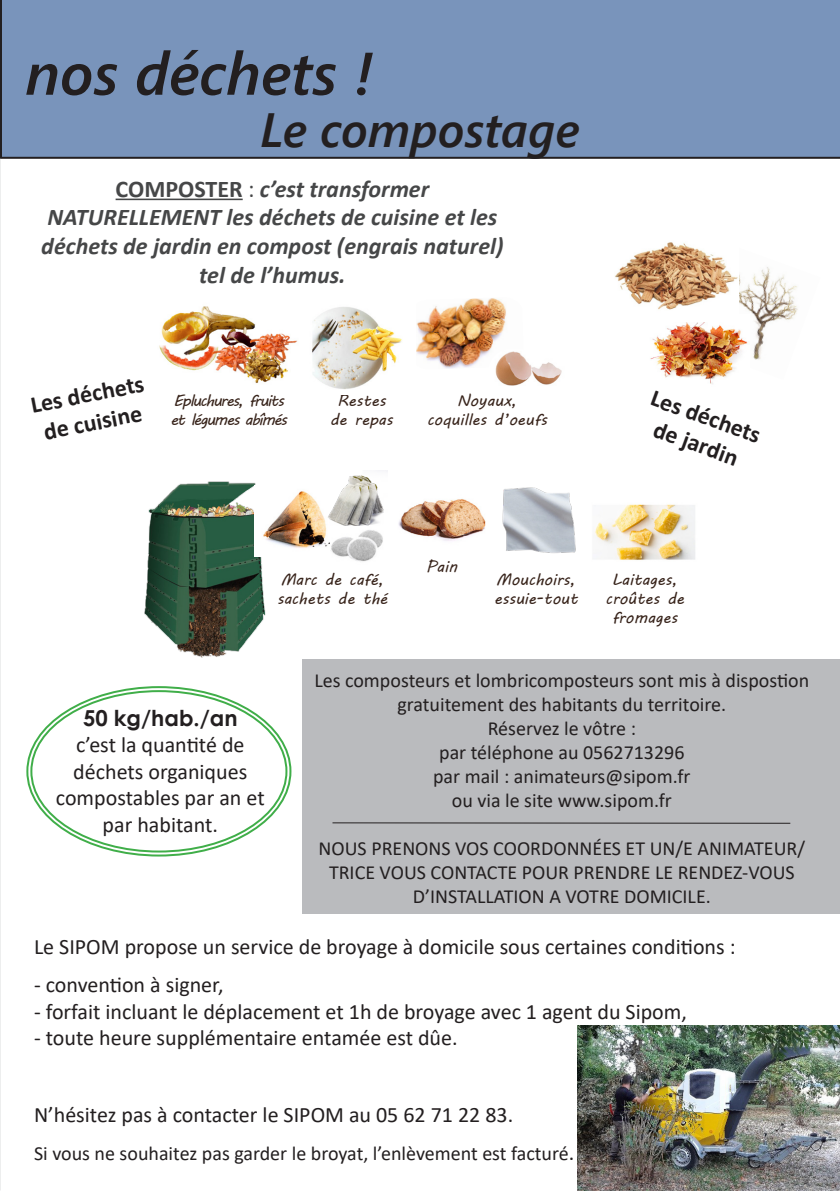
<style>
.page{position:relative;width:840px;height:1191px;background:#fff}
.page>*{position:absolute;margin:0;border:0;box-sizing:border-box;transform-origin:0 0}
.t1{font:italic 600 60px "Segoe UI";color:#231f20}
.Titre_principal_page{font:italic 600 48px "Segoe UI";color:#231f20}
.t2{font:28.8px "MV Boli";color:#38241b}
.texte{font:italic 700 24px/28.8px "Calibri";color:#464748;text-align:center}
.texte-2{font:700 24px/28.8px "Calibri";color:#231f20;text-align:center}
.texte-3{font:22px/26.4px "Calibri";color:#231f20;text-align:center}
.N{font:700 22px "Century Gothic";color:#231f20}
.texte-4{font:20px/24px "Calibri";color:#231f20;text-align:center}
.t3{font:16px/19.2px "MV Boli";color:#38241b;text-align:center}
.t4{font:16px/19.2px "MV Boli";letter-spacing:-.08em;color:#38241b}
.s1{font-style:normal}
.s2{font-weight:400;font-style:normal}
.s3{font-size:22px}
</style>
<div class="page">
<div style="left:1px;top:0;width:838px;height:159px;background:#7994bb"></div>
<svg style="left:0;top:0;width:1px;height:159px"></svg>
<img style="left:144px;top:481px;width:122px;height:177px">
<img style="left:254px;top:486px;width:76px;height:70px">
<img style="left:325px;top:470px;width:61px;height:58px">
<img style="left:330px;top:527px;width:55px;height:35px">
<img style="left:159px;top:306px;width:138px;height:77px">
<img style="left:416px;top:298px;width:90px;height:71px">
<img style="left:488px;top:349px;width:74px;height:37px">
<img style="left:312px;top:307px;width:90px;height:82px">
<img style="left:398px;top:499px;width:87px;height:42px">
<img style="left:502px;top:487px;width:73px;height:66px">
<img style="left:595px;top:504px;width:100px;height:56px">
<img style="left:577px;top:1025px;width:262px;height:166px">
<div style="left:302px;top:660px;width:537px;height:253px;background:#babbbe"></div>
<hr style="left:115px;top:199px;width:127px;height:1px;background:#464748">
<img style="left:737px;top:247px;width:61px;height:133px">
<img style="left:650px;top:314px;width:99px;height:70px">
<img style="left:615px;top:242px;width:122px;height:79px">
<hr style="left:332px;top:822px;width:457px;height:1px;background:#231f20">
<h1 class="t1" style="left:25px;top:17px;width:350px">nos déchets !</h1>
<p class="Titre_principal_page" style="left:260px;top:85px;width:320px">Le compostage</p>
<p class="texte" style="left:41px;top:173px;width:463px"><span class="s1">COMPOSTER</span> <span class="s2">:</span> c’est transformer NATURELLEMENT les déchets de cuisine et les déchets de jardin en compost (engrais naturel) tel de l’humus.</p>
<p class="t2" style="left:145px;top:235px;width:336px">Les déchets dans le seau</p>
<p class="texte-2" style="left:28px;top:390px;width:116px;rotate:-11deg">Les déchets de cuisine</p>
<p class="texte-2" style="left:656px;top:383px;width:116px;rotate:20deg">Les déchets de jardin</p>
<p class="t4" style="left:170px;top:390px;width:118px">Epluchures, fruits et légumes abîmés</p>
<p class="t3" style="left:427px;top:390px;width:121px">Noyaux, coquilles d’oeufs</p>
<p class="t3" style="left:330px;top:390px;width:64px">Restes de repas</p>
<p class="t3" style="left:426px;top:556px;width:33px">Pain</p>
<p class="t3" style="left:277px;top:569px;width:112px;text-align:left">Marc de café, sachets de thé</p>
<p class="t3" style="left:494px;top:569px;width:85px;text-align:left">Mouchoirs, essuie-tout</p>
<p class="t3" style="left:605px;top:569px;width:80px">Laitages, croûtes de fromages</p>
<p class="N" style="left:83px;top:701px;width:156px">50 kg/hab./an</p>
<p class="texte-3" style="left:56px;top:731px;width:210px">c’est la quantité de déchets organiques compostables par an et par habitant.</p>
<p class="texte-4" style="left:314px;top:668px;width:496px">Les composteurs et lombricomposteurs sont mis à dispostion gratuitement des habitants du territoire.</p>
<p class="texte-4" style="left:487px;top:716px;width:150px">Réservez le vôtre :</p>
<p class="texte-4" style="left:439px;top:740px;width:247px">par téléphone au 0562713296</p>
<p class="texte-4" style="left:433px;top:764px;width:259px">par mail : animateurs@sipom.fr</p>
<p class="texte-4" style="left:451px;top:788px;width:221px">ou via le site www.sipom.fr</p>
<p class="texte-4" style="left:318px;top:836px;width:488px">NOUS PRENONS VOS COORDONNÉES ET UN/E ANIMATEUR/<br>TRICE VOUS CONTACTE POUR PRENDRE LE RENDEZ-VOUS<br>D’INSTALLATION A VOTRE DOMICILE.</p>
<p class="texte-3" style="left:34px;top:933px;width:702px">Le SIPOM propose un service de broyage à domicile sous certaines conditions :</p>
<p class="texte-3" style="left:34px;top:971px;width:191px">- convention à signer,</p>
<p class="texte-3" style="left:34px;top:997px;width:654px">- forfait incluant le déplacement et 1h de broyage avec 1 agent du Sipom,</p>
<p class="texte-3" style="left:34px;top:1024px;width:425px">- toute heure supplémentaire entamée est dûe.</p>
<p class="texte-3" style="left:34px;top:1101px;width:480px">N’hésitez pas à contacter le SIPOM au 05 62 71 22 83.</p>
<p class="texte-4" style="left:34px;top:1141px;width:541px">Si vous ne souhaitez pas garder le broyat, l’enlèvement est facturé<span class="s3">.</span></p>
</div>
